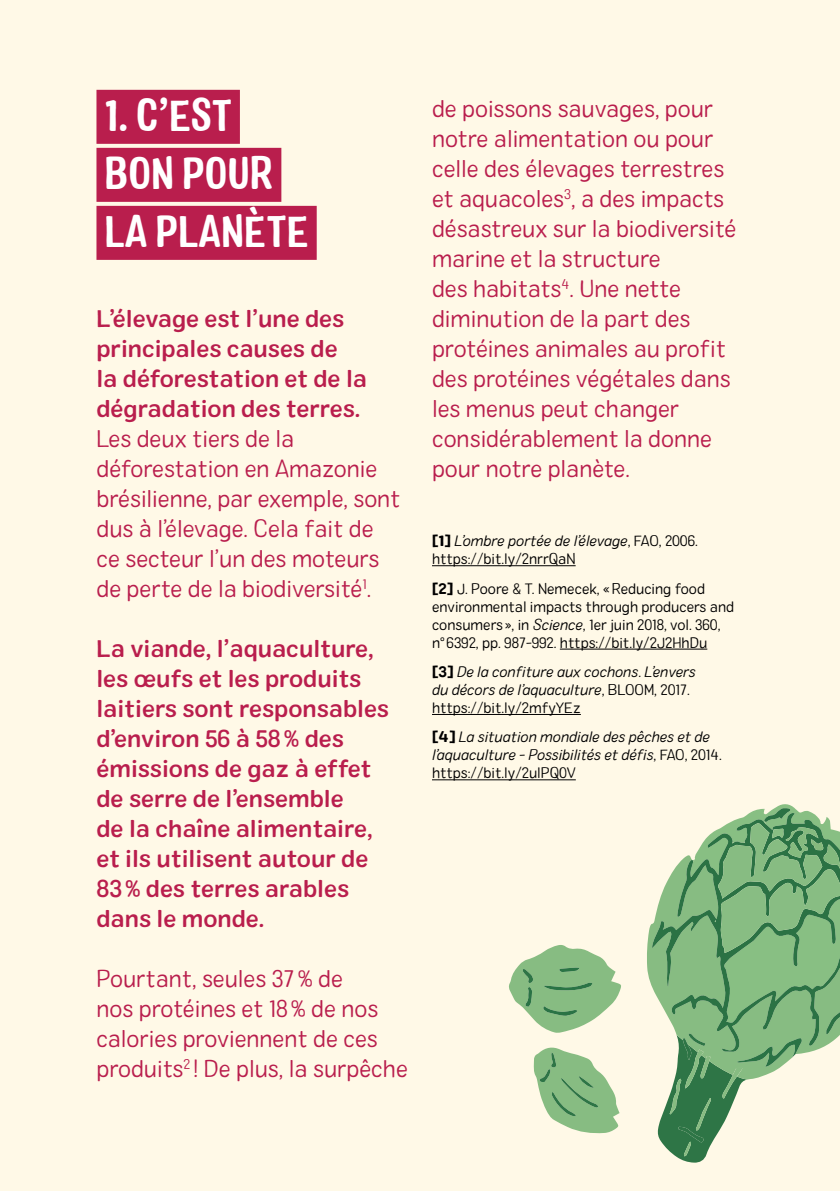
<style>
.page{position:relative;width:840px;height:1191px;background:#fff}
.page>*{position:absolute;margin:0;border:0;box-sizing:border-box;transform-origin:0 0}
.t1{font:43px/58px "Colby Nr Bld";color:#fff}
.t2{font:24px/30px "Colby St Lt";color:#b91e4d}
.t3{font:24px/30px "Colby St Med";color:#b91e4d}
.t4{font:15px/18px "Colby St Lt";color:#000}
.t5{font:15px/18px "Colby St Lt It";color:#000}
.s1{font-family:"Colby St Bld"}
.s2{font-family:"Colby St Lt"}
.s3{font-family:"Colby St Lt It"}
</style>
<div class="page">
<div style="left:0;top:0;width:839px;height:1191px;background:#fff9e7"></div>
<div style="left:96px;top:90px;width:144px;height:54px;background:#b91e4d"></div>
<div style="left:96px;top:148px;width:185px;height:54px;background:#b91e4d"></div>
<div style="left:96px;top:206px;width:220px;height:54px;background:#b91e4d"></div>
<hr style="left:432px;top:565px;width:143px;height:1px;background:#000">
<hr style="left:559px;top:648px;width:148px;height:1px;background:#000">
<hr style="left:432px;top:714px;width:148px;height:1px;background:#000">
<hr style="left:432px;top:779px;width:143px;height:1px;background:#000">
<svg style="left:647px;top:925px;width:4px;height:59px"></svg>
<svg style="left:651px;top:910px;width:6px;height:87px"></svg>
<svg style="left:657px;top:804px;width:182px;height:358px"></svg>
<svg style="left:509px;top:945px;width:112px;height:88px"></svg>
<svg style="left:533px;top:1047px;width:86px;height:86px"></svg>
<h1 class="t1" style="left:104px;top:87px;width:206px">1. C’EST<br>BON POUR<br>LA PLANÈTE</h1>
<p class="t3" style="left:96px;top:304px;width:272px">L’élevage est l’une des principales causes de<br>la déforestation et de la dégradation des terres.</p>
<p class="t2" style="left:96px;top:423px;width:305px">Les deux tiers de la déforestation en Amazonie brésilienne, par exemple, sont dus à l’élevage. Cela fait de ce secteur l’un des moteurs de perte de la biodiversité<sup>1</sup>.</p>
<p class="t3" style="left:96px;top:634px;width:294px">La viande, l’aquaculture, les œufs et les produits laitiers sont responsables d’environ 56 à 58% des émissions de gaz à effet de serre de l’ensemble<br>de la chaîne alimentaire, et ils utilisent autour de<br>83% des terres arables dans le monde.</p>
<p class="t2" style="left:96px;top:963px;width:313px">Pourtant, seules 37% de<br>nos protéines et 18% de nos calories proviennent de ces produits<sup>2</sup> ! De plus, la surpêche</p>
<p class="t2" style="left:432px;top:93px;width:306px">de poissons sauvages, pour notre alimentation ou pour celle des élevages terrestres et aquacoles<sup>3</sup>, a des impacts désastreux sur la biodiversité marine et la structure<br>des habitats<sup>4</sup>. Une nette diminution de la part des protéines animales au profit des protéines végétales dans les menus peut changer considérablement la donne pour notre planète.</p>
<p class="t5" style="left:432px;top:532px;width:267px"><span class="s1">[1]</span> L’ombre portée de l’élevage<span class="s2">, FAO, 2006.</span></p>
<p class="t4" style="left:432px;top:544px;width:274px;line-height:29.4px">https://bit.ly/2nrrQaN<br><span class="s1">[2]</span> J. Poore &amp; T. Nemecek, «Reducing food</p>
<p class="t4" style="left:432px;top:597px;width:303px">environmental impacts through producers and consumers », in <span class="s3">Science</span>, 1er juin 2018, vol. 360, n° 6392, pp. 987-992. https://bit.ly/2J2HhDu</p>
<p class="t5" style="left:432px;top:662px;width:265px"><span class="s1">[3]</span> De la confiture aux cochons<span class="s2">.</span> L’envers du décors de l’aquaculture<span class="s2">, BLOOM, 2017.</span></p>
<p class="t4" style="left:432px;top:698px;width:150px">https://bit.ly/2mfyYEz</p>
<p class="t5" style="left:432px;top:728px;width:291px"><span class="s1">[4]</span> La situation mondiale des pêches et de l’aquaculture <span class="s2">-</span> Possibilités et défis<span class="s2">, FAO, 2014.</span></p>
<p class="t4" style="left:432px;top:764px;width:145px">https://bit.ly/2ulPQ0V</p>
</div>
